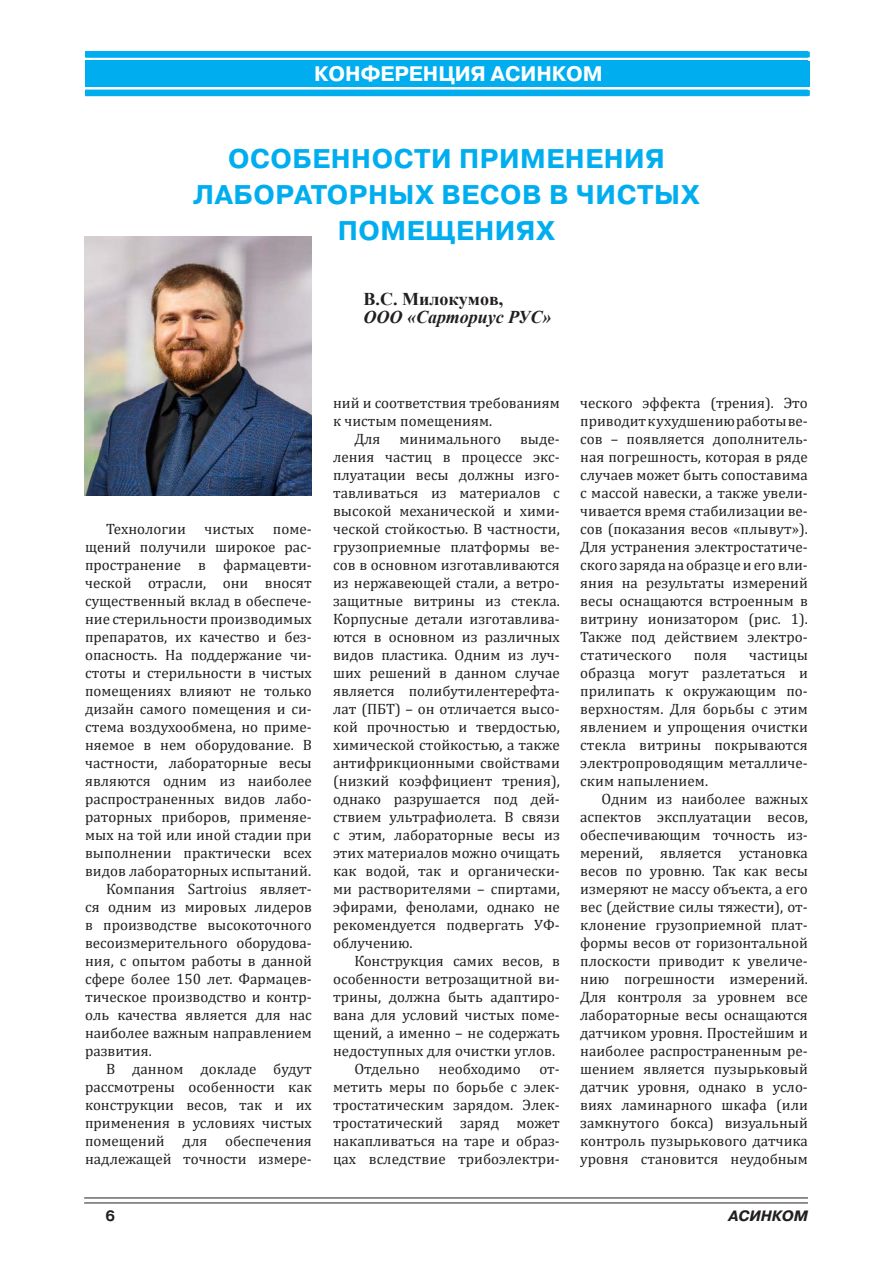
<style>
.page{position:relative;width:893px;height:1263px;background:#fff}
.page>*{position:absolute;margin:0;border:0;box-sizing:border-box;transform-origin:0 0}
.t1{font:700 27px/36px "Pragmatica C";letter-spacing:.02em;color:#00aeef;text-align:center}
.t2{font:21px "Cambria";color:#fff}
.t3{font:700 21px "Pragmatica C";color:#fff}
.t4{font:italic 700 18px "Times New Roman";color:#231f20}
.t5{font:700 18px "Times New Roman";color:#231f20}
.t6{font:15px/18px "Cambria";color:#231f20;text-align:justify}
.t7{font:italic 700 15px "Pragmatica C";color:#231f20}
.t8{font:700 15px "Pragmatica C";color:#231f20}
</style>
<div class="page">
<div style="left:85px;top:51px;width:723px;height:5px;background:#00aeef"></div>
<div style="left:85px;top:60px;width:723px;height:26px;background:#00aeef"></div>
<hr style="left:84px;top:1197px;width:724px;height:1px;background:#231f20">
<hr style="left:84px;top:1202px;width:724px;height:1px;background:#231f20">
<div style="left:85px;top:52px;width:723px;height:6px;background:#00aeef"></div>
<div style="left:87px;top:61px;width:722px;height:26px;background:#00aeef"></div>
<div style="left:87px;top:52px;width:722px;height:5px;background:#00aeef"></div>
<div style="left:87px;top:90px;width:722px;height:6px;background:#00aeef"></div>
<img style="left:84px;top:236px;width:99px;height:259px">
<svg style="left:183px;top:236px;width:534px;height:968px"></svg>
<h2 class="t3" style="left:390px;top:62px;width:137px">СТАНДАРТЫ</h2>
<h2 class="t3" style="left:314px;top:63px;width:290px">КОНФЕРЕНЦИЯ АС НКОМ</h2>
<h2 class="t2" style="left:367px;top:62px;width:184px">СТАНДАРТИЗАЦИЯ</h2>
<h2 class="t2" style="left:342px;top:62px;width:235px">ПРЕДУПРЕЖДЕНИЯ FDA</h2>
<h2 class="t2" style="left:382px;top:63px;width:151px">ГЛАВ АЯ ТЕМА</h2>
<h1 class="t1" style="left:193px;top:141px;width:508px">ОСОБЕННОСТИ ПРИМЕНЕНИЯ<br>ЛАБОРАТОРНЫХ ВЕСОВ В ЧИСТЫХ<br>ПОМЕЩЕНИЯХ</h1>
<p class="t5" style="left:364px;top:286px;width:141px">В.С. Милокумов,</p>
<p class="t4" style="left:364px;top:305px;width:189px">ООО «Сарториус РУС»</p>
<p class="t6" style="left:106px;top:519px;width:149px">Технологии чистых</p>
<p class="t6" style="left:273px;top:519px;width:40px">поме-</p>
<p class="t6" style="left:85px;top:537px;width:228px">щений получили широкое рас-</p>
<p class="t6" style="left:85px;top:555px;width:228px">пространение в фармацевти-</p>
<p class="t6" style="left:85px;top:573px;width:228px">ческой отрасли, они вносят</p>
<p class="t6" style="left:85px;top:591px;width:228px">существенный вклад в обеспече-</p>
<p class="t6" style="left:85px;top:609px;width:228px">ние стерильности производимых</p>
<p class="t6" style="left:85px;top:627px;width:228px">препаратов, их качество и без-</p>
<p class="t6" style="left:85px;top:645px;width:228px">опасность. На поддержание чи-</p>
<p class="t6" style="left:85px;top:663px;width:228px">стоты и стерильности в чистых</p>
<p class="t6" style="left:85px;top:681px;width:228px">помещениях влияют не только</p>
<p class="t6" style="left:85px;top:699px;width:228px">дизайн самого помещения и си-</p>
<p class="t6" style="left:85px;top:717px;width:228px">стема воздухообмена, но приме-</p>
<p class="t6" style="left:85px;top:735px;width:228px">няемое в нем оборудование. В</p>
<p class="t6" style="left:85px;top:753px;width:228px">частности, лабораторные весы</p>
<p class="t6" style="left:85px;top:771px;width:228px">являются одним из наиболее</p>
<p class="t6" style="left:85px;top:789px;width:228px">распространенных видов лабо-</p>
<p class="t6" style="left:85px;top:807px;width:228px">раторных приборов, применяе-</p>
<p class="t6" style="left:85px;top:825px;width:228px">мых на той или иной стадии при</p>
<p class="t6" style="left:85px;top:843px;width:228px">выполнении практически всех</p>
<p class="t6" style="left:85px;top:861px;width:228px">видов лабораторных испытаний.</p>
<p class="t6" style="left:106px;top:879px;width:207px">Компания Sartroius являет-</p>
<p class="t6" style="left:85px;top:897px;width:228px">ся одним из мировых лидеров</p>
<p class="t6" style="left:85px;top:915px;width:228px">в производстве высокоточного</p>
<p class="t6" style="left:85px;top:933px;width:228px">весоизмерительного оборудова-</p>
<p class="t6" style="left:85px;top:951px;width:228px">ния, с опытом работы в данной</p>
<p class="t6" style="left:85px;top:969px;width:228px">сфере более 150 лет. Фармацев-</p>
<p class="t6" style="left:85px;top:987px;width:228px">тическое производство и контр-</p>
<p class="t6" style="left:85px;top:1005px;width:228px">оль качества является для нас</p>
<p class="t6" style="left:85px;top:1023px;width:228px">наиболее важным направлением</p>
<p class="t6" style="left:85px;top:1041px;width:68px">развития.</p>
<p class="t6" style="left:106px;top:1059px;width:207px">В данном докладе будут</p>
<p class="t6" style="left:85px;top:1077px;width:228px">рассмотрены особенности как</p>
<p class="t6" style="left:85px;top:1095px;width:228px">конструкции весов, так и их</p>
<p class="t6" style="left:85px;top:1113px;width:228px">применения в условиях чистых</p>
<p class="t6" style="left:85px;top:1131px;width:228px">помещений для обеспечения</p>
<p class="t6" style="left:85px;top:1149px;width:228px">надлежащей точности измере-</p>
<p class="t6" style="left:333px;top:394px;width:228px">ний и соответствия требованиям</p>
<p class="t6" style="left:333px;top:412px;width:161px">к чистым помещениям.</p>
<p class="t6" style="left:354px;top:430px;width:28px">Для</p>
<p class="t6" style="left:399px;top:430px;width:103px">минимального</p>
<p class="t6" style="left:333px;top:430px;width:228px;text-indent:187px">выде&shy;ления частиц в процессе экс&shy;плуатации весы должны изго&shy;тавливаться из материалов с высокой механической и хими&shy;ческой стойкостью. В частности, грузоприемные платформы ве&shy;сов в основном изготавливаются из нержавеющей стали, а ветро&shy;защитные витрины из стекла.<br>Корпусные детали изготавлива&shy;ются в основном из различных видов пластика. Одним из луч&shy;ших решений в данном случае является полибутилентерефта&shy;лат (ПБТ) – он отличается высо&shy;кой прочностью и твердостью, химической стойкостью, а также антифрикционными свойствами (низкий коэффициент трения), однако разрушается под дей&shy;ствием ультрафиолета. В связи с этим, лабораторные весы из этих материалов можно очищать как водой, так и органически&shy;ми растворителями – спиртами, эфирами, фенолами, однако не рекомендуется подвергать УФ&shy;облучению.</p>
<p class="t6" style="left:354px;top:952px;width:207px">Конструкция самих весов, в</p>
<p class="t6" style="left:333px;top:970px;width:228px">особенности ветрозащитной ви-</p>
<p class="t6" style="left:333px;top:988px;width:228px">трины, должна быть адаптиро-</p>
<p class="t6" style="left:333px;top:1006px;width:228px">вана для условий чистых поме-</p>
<p class="t6" style="left:333px;top:1024px;width:228px">щений, а именно – не содержать</p>
<p class="t6" style="left:333px;top:1042px;width:224px">недоступных для очистки углов.</p>
<p class="t6" style="left:354px;top:1060px;width:67px">Отдельно</p>
<p class="t6" style="left:439px;top:1060px;width:84px">необходимо</p>
<p class="t6" style="left:333px;top:1060px;width:228px;text-indent:206px">от&shy;метить меры по борьбе с элек&shy;тростатическим зарядом. Элек&shy;тростатический заряд может накапливаться на таре и образ&shy;цах вследствие трибоэлектри-</p>
<p class="t6" style="left:580px;top:394px;width:229px">ческого эффекта (трения). Это приводит к ухудшению работы ве&shy;сов – появляется дополнитель&shy;ная погрешность, которая в ряде случаев может быть сопоставима с массой навески, а также увели&shy;чивается время стабилизации ве&shy;сов (показания весов «плывут»).<br>Для устранения электростатиче&shy;ского заряда на образце и его вли&shy;яния на результаты измерений весы оснащаются встроенным в витрину ионизатором (рис. 1).<br>Также под действием электро&shy;статического</p>
<p class="t6" style="left:580px;top:646px;width:229px;text-indent:169px">частицы образца могут разлетаться и прилипать к окружающим по&shy;верхностям. Для борьбы с этим явлением и упрощения очистки стекла витрины покрываются электропроводящим металличе&shy;ским напылением.</p>
<p class="t6" style="left:580px;top:790px;width:229px;text-indent:21px">Одним из наиболее важных аспектов эксплуатации весов, обеспечивающим точность из&shy;мерений, является установка весов по уровню. Так как весы измеряют не массу объекта, а его вес (действие силы тяжести), от&shy;клонение грузоприемной плат&shy;формы весов от горизонтальной плоскости приводит к увеличе&shy;нию погрешности измерений.<br>Для контроля за уровнем все лабораторные весы оснащаются датчиком уровня. Простейшим и наиболее распространенным ре&shy;шением является пузырьковый датчик уровня, однако в усло&shy;виях ламинарного шкафа (или замкнутого бокса) визуальный контроль пузырькового датчика уровня становится неудобным</p>
<p class="t6" style="left:694px;top:646px;width:35px">поля</p>
<p class="t8" style="left:105px;top:1207px;width:11px">6</p>
<p class="t7" style="left:728px;top:1207px;width:81px">АСИНКОМ</p>
</div>
